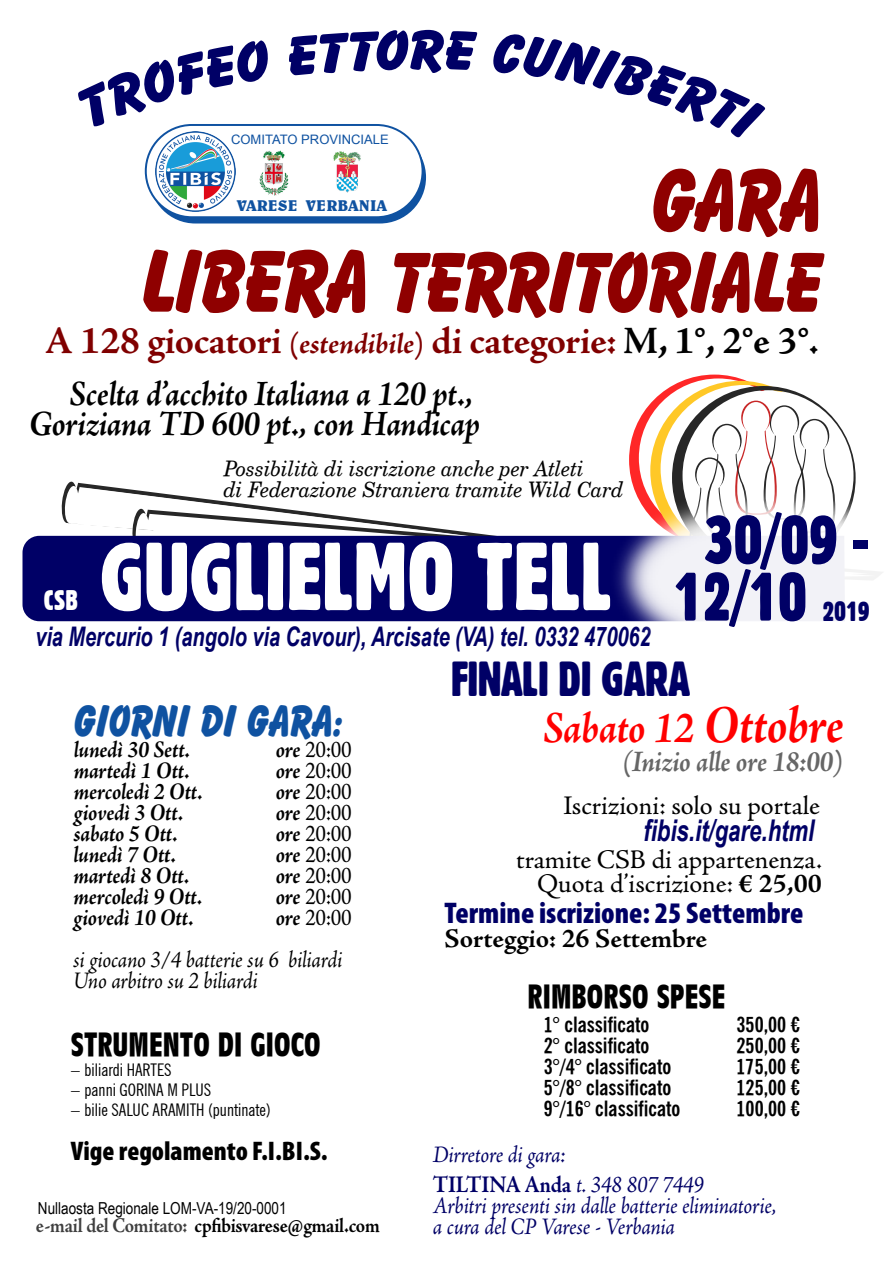
<style>
.page{position:relative;width:893px;height:1263px;background:#fff}
.page>*{position:absolute;margin:0;border:0;box-sizing:border-box;transform-origin:0 0}
.t1{font:93.6px "Gothic 821 Condensed TL";color:#fff}
.t2{font:800 90px "Balloon TL";color:#8f0000;scale:.9 1}
.t3{font:800 87px "Balloon TL";letter-spacing:-.025em;color:#8f0000;scale:.9 1}
.t4{font:66px/57px "Gothic 821 Condensed TL";letter-spacing:-.01em;color:#006}
.t5{font:800 56.7px "Balloon TL";color:#006;scale:1.11 1}
.t6{font:48px "Gothic 821 Condensed TL";letter-spacing:-.01em;color:#006}
.t7{font:italic 700 45px "Adobe Jenson Pro";letter-spacing:-.01em;color:#f00;scale:.9 1}
.t8{font:800 45px "Balloon TL";letter-spacing:-.015em;color:#0f52a1;scale:.9 1}
.t9{font:700 39px "Adobe Jenson Pro";letter-spacing:-.015em;color:#800000}
.t10{font:italic 700 36px/30px "Adobe Jenson Pro";letter-spacing:-.015em;color:#000;text-align:right;scale:.9 1}
.t11{font:700 condensed 31.35px "Incised 901 TL";letter-spacing:.005em;color:#000}
.t12{font:900 condensed 30px "Myriad Pro";color:#006}
.t13{font:italic 700 30px "Adobe Jenson Pro";letter-spacing:-.01em;color:#666;scale:.9 1}
.t14{font:italic 700 30px "Arial Narrow";color:#006;scale:.9 1}
.t15{font:27.75px "Gothic 821 Condensed TL";color:#fff}
.t16{font:27px/24px "Adobe Jenson Pro";color:#000;text-align:right}
.t17{font:italic 700 27px "Arial Narrow";color:#006;scale:.9 1}
.t18{font:900 condensed 27px "Myriad Pro";color:#000}
.t19{font:700 27px "Adobe Jenson Pro";letter-spacing:-.005em;color:#000}
.t20{font:27px "Gothic 821 Condensed TL";color:#006}
.t21{font:italic 700 24px "Adobe Jenson Pro";letter-spacing:-.01em;color:#000;scale:.9 1}
.t22{font:italic 24px/30px "Adobe Jenson Pro";letter-spacing:-.015em;color:#006;scale:.9 1}
.t23{font:24px "Adobe Jenson Pro";letter-spacing:-.01em;color:#000;scale:.9 1}
.t24{font:italic 24px/42px "Adobe Jenson Pro";letter-spacing:-.015em;color:#000;scale:.9 1}
.t25{font:700 condensed 21px "News Gothic TL";color:#000}
.t26{font:italic 21px/21px "Century Schoolbook TL";color:#000;scale:.96 1}
.t27{font:700 21px "Adobe Jenson Pro";letter-spacing:-.015em;color:#000;scale:.9 1}
.t28{font:condensed 17.1px/20px "News Gothic TL";color:#000}
.t29{font:16.5px "Arial Narrow";color:#000}
.t30{font:700 15.6px "Belwe TL";color:#0f52a1}
.t31{font:13.05px "Arial";color:#0f52a1}
.s1{font-size:90px}
.s2{font-size:30px}
.s3{font-style:italic;font-size:30px}
.s4{color:#000}
.s5{font-weight:700;font-style:italic}
.s6{font-weight:700}
.s7{font-style:normal}
.s8{color:#3f3f3f}
.s9{font-size:54px}
.s10{font-weight:700;font-style:normal}
</style>
<div class="page">
<svg style="left:77px;top:488px;width:72px;height:48px"></svg>
<svg style="left:149px;top:375px;width:703px;height:161px"></svg>
<div style="left:22px;top:536px;width:554px;height:85px;background:#006"></div>
<div style="left:149px;top:131px;width:277px;height:92px;background:#0f52a1;border-radius:46px"></div>
<div style="left:146px;top:125px;width:277px;height:92px;background:#fff;border-radius:46px"></div>
<div style="left:145px;top:124px;width:279px;height:94px;border:2px solid #0f52a1;border-radius:46px"></div>
<img style="left:156px;top:132px;width:79px;height:80px">
<img style="left:259px;top:150px;width:30px;height:45px">
<img style="left:333px;top:151px;width:28px;height:42px">
<img style="left:576px;top:450px;width:307px;height:172px">
<svg style="left:171px;top:124px;width:100px;height:5px"></svg>
<h3 class="t5" style="left:409px;top:16px;width:34px">R</h3>
<p class="t31" style="left:231px;top:131px;width:159px">COMITATO PROVINCIALE</p>
<h2 class="t2" style="left:651px;top:146px;width:192px">GARA</h2>
<h3 class="t3" style="left:141px;top:229px;width:760px"><span class="s1">LIBERA</span> TERRITORIALE</h3>
<p class="t30" style="left:237px;top:196px;width:152px">VARESE VERBANIA</p>
<h3 class="t9" style="left:45px;top:319px;width:775px">A 128 giocatori <span class="s2">(</span><span class="s3">estendibile</span><span class="s2">)</span> di categorie: <span class="s4">M, 1°, 2°e 3°.</span></h3>
<h3 class="t10" style="left:29px;top:381px;width:502px">Scelta d’acchito Italiana a 120 pt.,<br>Goriziana TD 600 pt., con Handicap</h3>
<h3 class="t15" style="left:44px;top:583px;width:36px">CSB</h3>
<p class="t26" style="left:224px;top:458px;width:418px">Possibilità di iscrizione anche per Atleti<br>di Federazione Straniera tramite Wild Card</p>
<h1 class="t1" style="left:100px;top:519px;width:514px">GUGLIELMO TELL</h1>
<p class="t17" style="left:35px;top:616px;width:685px">via Mercurio 1 (angolo via Cavour), Arcisate (VA) tel. 0332 470062</p>
<h3 class="t4" style="left:673px;top:511px;width:198px;text-indent:31px">30/09 -<br>12/10</h3>
<p class="t20" style="left:822px;top:594px;width:49px">2019</p>
<h3 class="t8" style="left:74px;top:694px;width:302px">GIORNI DI GARA:</h3>
<p class="t21" style="left:74px;top:736px;width:131px">lunedì 30 Sett.</p>
<p class="t23" style="left:276px;top:736px;width:86px"><span class="s5">ore</span> 20:00</p>
<p class="t21" style="left:74px;top:757px;width:130px">martedì 1 Ott.</p>
<p class="t23" style="left:276px;top:757px;width:86px"><span class="s5">ore</span> 20:00</p>
<p class="t21" style="left:74px;top:778px;width:145px">mercoledì 2 Ott.</p>
<p class="t23" style="left:276px;top:778px;width:86px"><span class="s5">ore</span> 20:00</p>
<p class="t21" style="left:74px;top:799px;width:123px">giovedì 3 Ott.</p>
<p class="t23" style="left:276px;top:799px;width:86px"><span class="s5">ore</span> 20:00</p>
<p class="t21" style="left:74px;top:820px;width:117px">sabato 5 Ott.</p>
<p class="t23" style="left:276px;top:820px;width:86px"><span class="s5">ore</span> 20:00</p>
<p class="t21" style="left:74px;top:841px;width:115px">lunedì 7 Ott.</p>
<p class="t23" style="left:276px;top:841px;width:86px"><span class="s5">ore</span> 20:00</p>
<p class="t21" style="left:73px;top:862px;width:130px">martedì 8 Ott.</p>
<p class="t23" style="left:276px;top:862px;width:86px"><span class="s5">ore</span> 20:00</p>
<p class="t21" style="left:73px;top:883px;width:145px">mercoledì 9 Ott.</p>
<p class="t23" style="left:276px;top:883px;width:86px"><span class="s5">ore</span> 20:00</p>
<p class="t21" style="left:73px;top:904px;width:135px">giovedì 10 Ott.</p>
<p class="t24" style="left:73px;top:898px;width:311px;text-indent:203px"><span class="s6">ore</span> <span class="s7">20:00 </span>si giocano 3/4 batterie su 6 biliardi</p>
<p class="t24" style="left:73px;top:961px;width:207px">Uno arbitro su 2 biliardi</p>
<h3 class="t11" style="left:71px;top:1026px;width:251px">STRUMENTO DI GIOCO</h3>
<p class="t28" style="left:71px;top:1059px;width:201px">− biliardi HARTES<br>− panni GORINA M PLUS<br>− bilie SALUC ARAMITH (puntinate)</p>
<p class="t18" style="left:71px;top:1133px;width:258px">Vige regolamento F.I.BI.S.</p>
<p class="t29" style="left:38px;top:1196px;width:250px">Nullaosta Regionale LOM-VA-19/20-0001</p>
<p class="t27" style="left:36px;top:1213px;width:384px"><span class="s8">e-mail del Comitato:</span> cpfibisvarese@gmail.com</p>
<h3 class="t6" style="left:451px;top:649px;width:240px">FINALI DI GARA</h3>
<h3 class="t7" style="left:543px;top:703px;width:336px">Sabato 12 <span class="s9">Ottobre</span></h3>
<h3 class="t13" style="left:622px;top:744px;width:246px">(Inizio alle ore 18:00)</h3>
<p class="t16" style="left:563px;top:794px;width:258px">Iscrizioni: solo su portale</p>
<h3 class="t14" style="left:643px;top:808px;width:192px">fibis.it/gare.html</h3>
<p class="t16" style="left:516px;top:848px;width:307px">tramite CSB di appartenenza.<br>Quota d’iscrizione: <span class="s6">€ 25,00</span></p>
<h3 class="t12" style="left:444px;top:894px;width:361px">Termine iscrizione: 25 Settembre</h3>
<p class="t19" style="left:445px;top:924px;width:264px">Sorteggio: 26 Settembre</p>
<h3 class="t11" style="left:528px;top:977px;width:199px">RIMBORSO SPESE</h3>
<p class="t25" style="left:544px;top:1011px;width:107px">1° classificato</p>
<p class="t25" style="left:736px;top:1011px;width:65px">350,00 €</p>
<p class="t25" style="left:544px;top:1032px;width:107px">2° classificato</p>
<p class="t25" style="left:736px;top:1032px;width:65px">250,00 €</p>
<p class="t25" style="left:544px;top:1053px;width:129px">3°/4° classificato</p>
<p class="t25" style="left:736px;top:1053px;width:65px">175,00 €</p>
<p class="t25" style="left:544px;top:1074px;width:129px">5°/8° classificato</p>
<p class="t25" style="left:736px;top:1074px;width:65px">125,00 €</p>
<p class="t25" style="left:544px;top:1095px;width:138px">9°/16° classificato</p>
<p class="t25" style="left:736px;top:1095px;width:65px">100,00 €</p>
<p class="t22" style="left:433px;top:1141px;width:303px">Dirretore di gara:<br><span class="s10">TILTINA Anda</span> t. 348 807 7449</p>
<p class="t22" style="left:433px;top:1196px;width:383px;line-height:21px">Arbitri presenti sin dalle batterie eliminatorie, a cura del CP Varese - Verbania</p>
</div>
